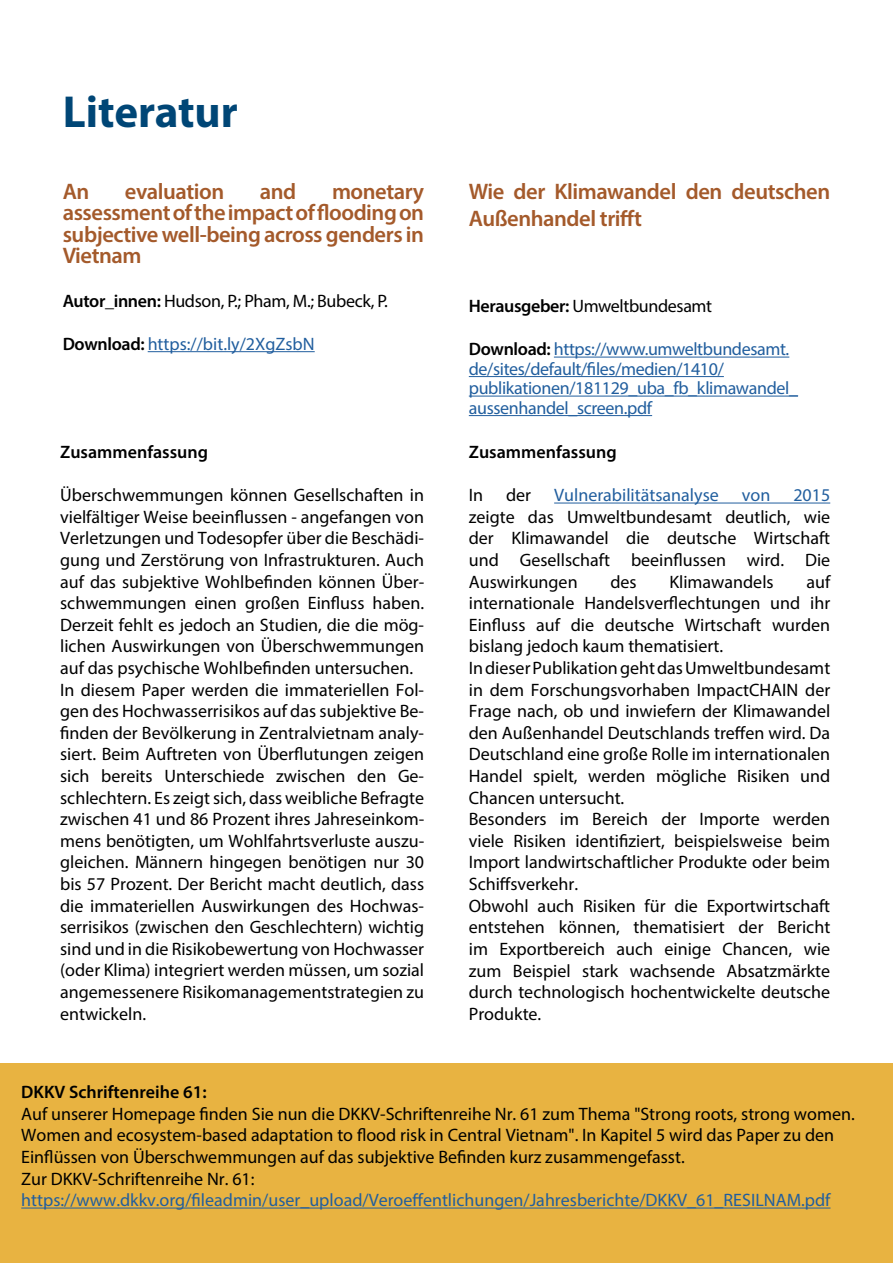
<style>
.page{position:relative;width:893px;height:1263px;background:#fff}
.page>*{position:absolute;margin:0;border:0;box-sizing:border-box;transform-origin:0 0}
.t1{font:700 45px "Myriad Pro";color:#004676}
.t2{font:600 22.5px/21.6px "Myriad Pro";letter-spacing:-.02em;color:#a45a2b;text-align:justify}
.t3{font:18px/21.6px "Myriad Pro";color:#000}
.t4{font:18px "Myriad Pro";color:#215e9e}
.t5{font:18px/19.5px "Myriad Pro";letter-spacing:-.02em;color:#215e9e}
.t6{font:18px "Myriad Pro";letter-spacing:-.02em;color:#000}
.t7{font:600 18px "Myriad Pro";color:#000}
.s1{font-weight:600}
.s2{font-weight:600;color:#000}
</style>
<div class="page">
<hr style="left:148px;top:351px;width:167px;height:1px;background:#215e9e">
<hr style="left:554px;top:357px;width:235px;height:1px;background:#215e9e">
<hr style="left:469px;top:376px;width:255px;height:1px;background:#215e9e">
<hr style="left:469px;top:396px;width:329px;height:1px;background:#215e9e">
<hr style="left:469px;top:415px;width:183px;height:1px;background:#215e9e">
<hr style="left:554px;top:503px;width:276px;height:1px;background:#215e9e">
<div style="left:0;top:1063px;width:893px;height:200px;background:#e8b341"></div>
<hr style="left:21px;top:1207px;width:809px;height:1px;background:#215e9e">
<h1 class="t1" style="left:63px;top:83px;width:177px">Literatur</h1>
<p class="t2" style="left:63px;top:180px;width:28px">An</p>
<p class="t2" style="left:125px;top:180px;width:101px">evaluation</p>
<p class="t2" style="left:260px;top:180px;width:38px">and</p>
<p class="t2" style="left:63px;top:180px;width:363px;text-indent:269px">monetary assessment of the impact of flooding on subjective well-being across genders in Vietnam</p>
<p class="t6" style="left:63px;top:290px;width:327px"><span class="s1">Autor_innen:</span> Hudson, P.; Pham, M.; Bubeck, P.</p>
<p class="t4" style="left:63px;top:333px;width:253px"><span class="s2">Download:</span> https://bit.ly/2XgZsbN</p>
<p class="t7" style="left:60px;top:440px;width:149px">Zusammenfassung</p>
<p class="t3" style="left:60px;top:484px;width:366px">Überschwemmungen können Gesellschaften in vielfältiger Weise beeinflussen - angefangen von Verletzungen und Todesopfer über die Beschädi&shy;gung und Zerstörung von Infrastrukturen. Auch auf das subjektive Wohlbefinden können Über&shy;schwemmungen einen großen Einfluss haben.<br>Derzeit fehlt es jedoch an Studien, die die mög&shy;lichen Auswirkungen von Überschwemmungen auf das psychische Wohlbefinden untersuchen.<br>In diesem Paper werden die immateriellen Fol&shy;gen des Hochwasserrisikos auf das subjektive Be&shy;finden der Bevölkerung in Zentralvietnam analy&shy;siert. Beim Auftreten von Überflutungen zeigen sich bereits Unterschiede zwischen den Ge&shy;schlechtern. Es zeigt sich, dass weibliche Befragte zwischen 41 und 86 Prozent ihres Jahreseinkom&shy;mens benötigten, um Wohlfahrtsverluste auszu&shy;gleichen. Männern hingegen benötigen nur 30 bis 57 Prozent. Der Bericht macht deutlich, dass die immateriellen Auswirkungen des Hochwas&shy;serrisikos (zwischen den Geschlechtern) wichtig sind und in die Risikobewertung von Hochwasser (oder Klima) integriert werden müssen, um sozial angemessenere Risikomanagementstrategien zu entwickeln.</p>
<p class="t2" style="left:469px;top:177px;width:363px;line-height:27px">Wie der Klimawandel den deutschen<br>Außenhandel trifft</p>
<p class="t6" style="left:469px;top:295px;width:245px"><span class="s1">Herausgeber:</span> Umweltbundesamt</p>
<p class="t5" style="left:469px;top:339px;width:331px"><span class="s2">Download:</span> https://www.umweltbundesamt. de/sites/default/files/medien/1410/ publikationen/181129_uba_fb_klimawandel_ aussenhandel_screen.pdf</p>
<p class="t7" style="left:469px;top:440px;width:149px">Zusammenfassung</p>
<p class="t3" style="left:469px;top:484px;width:16px">In</p>
<p class="t3" style="left:506px;top:484px;width:27px">der</p>
<p class="t4" style="left:554px;top:484px;width:166px">Vulnerabilitätsanalyse</p>
<p class="t4" style="left:742px;top:484px;width:30px">von</p>
<p class="t4" style="left:793px;top:484px;width:38px">2015</p>
<p class="t3" style="left:469px;top:506px;width:363px;text-align:justify">zeigte das Umweltbundesamt deutlich, wie der Klimawandel die deutsche Wirtschaft und Gesellschaft beeinflussen wird. Die Auswirkungen</p>
<p class="t3" style="left:469px;top:570px;width:363px;text-indent:338px">auf internationale Handelsverflechtungen und ihr Einfluss auf die deutsche Wirtschaft wurden bislang jedoch kaum thematisiert.<br>In dieser Publikation geht das Umweltbundesamt in dem Forschungsvorhaben ImpactCHAIN der Frage nach, ob und inwiefern der Klimawandel den Außenhandel Deutschlands treffen wird. Da Deutschland eine große Rolle im internationalen Handel spielt, werden mögliche Risiken und Chancen untersucht.<br>Besonders im Bereich der Importe werden viele Risiken identifiziert, beispielsweise beim Import landwirtschaftlicher Produkte oder beim Schiffsverkehr.<br>Obwohl auch Risiken für die Exportwirtschaft entstehen können, thematisiert der Bericht im Exportbereich auch einige Chancen, wie zum Beispiel stark wachsende Absatzmärkte durch technologisch hochentwickelte deutsche Produkte.</p>
<p class="t3" style="left:610px;top:570px;width:28px">des</p>
<p class="t3" style="left:669px;top:570px;width:106px">Klimawandels</p>
<p class="t7" style="left:21px;top:1081px;width:187px">DKKV Schriftenreihe 61:</p>
<p class="t3" style="left:21px;top:1103px;width:835px">Auf unserer Homepage finden Sie nun die DKKV-Schriftenreihe Nr. 61 zum Thema "Strong roots, strong women.<br>Women and ecosystem-based adaptation to flood risk in Central Vietnam". In Kapitel 5 wird das Paper zu den Einflüssen von Überschwemmungen auf das subjektive Befinden kurz zusammengefasst.<br>Zur DKKV-Schriftenreihe Nr. 61:</p>
<p class="t4" style="left:21px;top:1189px;width:811px">https://www.dkkv.org/fileadmin/user_upload/Veroeffentlichungen/Jahresberichte/DKKV_61_RESILNAM.pdf</p>
</div>
